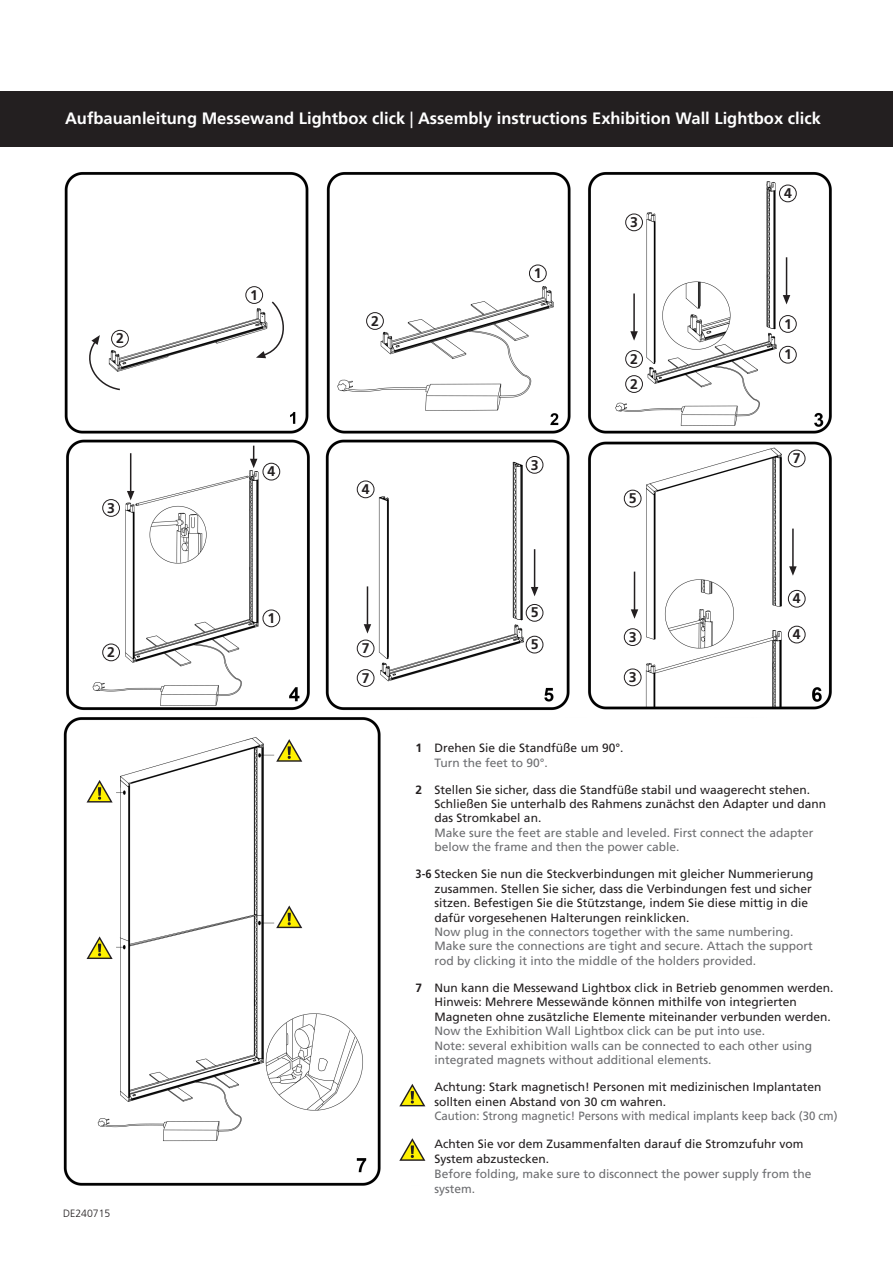
<style>
.page{position:relative;width:893px;height:1263px;background:#fff}
.page>*{position:absolute;margin:0;border:0;box-sizing:border-box;transform-origin:0 0}
.t1{font:700 16.5px "Frutiger LT Com";color:#fff}
.t2{font:700 14.1px "Frutiger LT Com";color:#231f20}
.t3{font:12px/14.4px "Frutiger LT Com";color:#231f20}
.t4{font:300 10.5px "Frutiger LT Com";color:#231f20}
.s1{font-weight:400}
.s2{font-weight:700}
.s3{color:#6c6d70}
.s4{font-weight:700;font-stretch:condensed}
</style>
<div class="page">
<img style="left:63px;top:172px;width:769px;height:1014px">
<div style="left:779px;top:346px;width:17px;height:17px;background:#fff;border-radius:50%"></div>
<div style="left:779px;top:346px;width:18px;height:18px;border:1px solid #231f20;border-radius:50%"></div>
<div style="left:777px;top:315px;width:26px;height:26px;background:#fff"></div>
<div style="left:777px;top:183px;width:26px;height:29px;background:#fff"></div>
<div style="left:617px;top:212px;width:26px;height:29px;background:#fff"></div>
<div style="left:617px;top:299px;width:26px;height:50px;background:#fff"></div>
<div style="left:350px;top:592px;width:26px;height:50px;background:#fff"></div>
<div style="left:621px;top:608px;width:24px;height:50px;background:#fff"></div>
<div style="left:612px;top:479px;width:29px;height:50px;background:#fff"></div>
<div style="left:786px;top:449px;width:30px;height:49px;background:#fff"></div>
<div style="left:610px;top:657px;width:32px;height:37px;background:#fff"></div>
<div style="left:784px;top:619px;width:32px;height:36px;background:#fff"></div>
<div style="left:345px;top:491px;width:30px;height:34px;background:#fff"></div>
<div style="left:526px;top:456px;width:29px;height:34px;background:#fff"></div>
<div style="left:120px;top:461px;width:26px;height:39px;background:#fff"></div>
<div style="left:777px;top:257px;width:26px;height:50px;background:#fff"></div>
<div style="left:525px;top:549px;width:26px;height:50px;background:#fff"></div>
<div style="left:784px;top:565px;width:26px;height:50px;background:#fff"></div>
<div style="left:525px;top:601px;width:26px;height:49px;background:#fff"></div>
<div style="left:348px;top:642px;width:28px;height:45px;background:#fff"></div>
<div style="left:364px;top:292px;width:31px;height:36px;background:#fff"></div>
<div style="left:113px;top:315px;width:32px;height:35px;background:#fff"></div>
<div style="left:96px;top:625px;width:28px;height:34px;background:#fff"></div>
<div style="left:92px;top:491px;width:28px;height:34px;background:#fff"></div>
<div style="left:262px;top:456px;width:28px;height:34px;background:#fff"></div>
<div style="left:260px;top:587px;width:28px;height:35px;background:#fff"></div>
<div style="left:508px;top:257px;width:32px;height:35px;background:#fff"></div>
<div style="left:225px;top:279px;width:31px;height:34px;background:#fff"></div>
<div style="left:228px;top:272px;width:31px;height:35px;background:#fff"></div>
<div style="left:519px;top:251px;width:31px;height:34px;background:#fff"></div>
<div style="left:779px;top:315px;width:18px;height:18px;border:1px solid #231f20;border-radius:50%"></div>
<div style="left:529px;top:264px;width:18px;height:18px;border:1px solid #231f20;border-radius:50%"></div>
<div style="left:245px;top:286px;width:18px;height:18px;border:1px solid #231f20;border-radius:50%"></div>
<div style="left:779px;top:185px;width:18px;height:17px;border:1px solid #231f20;border-radius:50%"></div>
<div style="left:262px;top:463px;width:18px;height:17px;border:1px solid #231f20;border-radius:50%"></div>
<div style="left:357px;top:481px;width:17px;height:17px;background:#fff;border-radius:50%"></div>
<div style="left:357px;top:480px;width:17px;height:18px;border:1px solid #231f20;border-radius:50%"></div>
<div style="left:625px;top:213px;width:18px;height:18px;border:1px solid #231f20;border-radius:50%"></div>
<div style="left:102px;top:499px;width:18px;height:18px;border:1px solid #231f20;border-radius:50%"></div>
<div style="left:526px;top:456px;width:17px;height:18px;border:1px solid #231f20;border-radius:50%"></div>
<div style="left:624px;top:668px;width:17px;height:18px;border:1px solid #231f20;border-radius:50%"></div>
<div style="left:624px;top:628px;width:17px;height:18px;border:1px solid #231f20;border-radius:50%"></div>
<div style="left:788px;top:626px;width:18px;height:17px;border:1px solid #231f20;border-radius:50%"></div>
<div style="left:788px;top:590px;width:18px;height:18px;border:1px solid #231f20;border-radius:50%"></div>
<div style="left:626px;top:351px;width:16px;height:16px;background:#fff;border-radius:50%"></div>
<div style="left:625px;top:350px;width:18px;height:18px;border:1px solid #231f20;border-radius:50%"></div>
<div style="left:366px;top:312px;width:18px;height:18px;border:1px solid #231f20;border-radius:50%"></div>
<div style="left:111px;top:330px;width:18px;height:18px;border:1px solid #231f20;border-radius:50%"></div>
<div style="left:102px;top:643px;width:18px;height:18px;border:1px solid #231f20;border-radius:50%"></div>
<div style="left:626px;top:376px;width:16px;height:16px;background:#fff;border-radius:50%"></div>
<div style="left:625px;top:375px;width:18px;height:18px;border:1px solid #231f20;border-radius:50%"></div>
<div style="left:526px;top:604px;width:17px;height:18px;border:1px solid #231f20;border-radius:50%"></div>
<div style="left:624px;top:490px;width:17px;height:17px;border:1px solid #231f20;border-radius:50%"></div>
<div style="left:357px;top:639px;width:17px;height:18px;border:1px solid #231f20;border-radius:50%"></div>
<div style="left:788px;top:450px;width:17px;height:17px;border:1px solid #231f20;border-radius:50%"></div>
<div style="left:357px;top:669px;width:17px;height:18px;border:1px solid #231f20;border-radius:50%"></div>
<div style="left:526px;top:636px;width:17px;height:17px;background:#fff;border-radius:50%"></div>
<div style="left:526px;top:636px;width:17px;height:17px;border:1px solid #231f20;border-radius:50%"></div>
<hr style="left:633px;top:293px;width:2px;height:39px;background:#231f20">
<svg style="left:630px;top:331px;width:8px;height:10px"></svg>
<hr style="left:367px;top:586px;width:1px;height:39px;background:#231f20">
<svg style="left:364px;top:624px;width:7px;height:9px"></svg>
<hr style="left:634px;top:572px;width:1px;height:38px;background:#231f20">
<svg style="left:631px;top:609px;width:7px;height:10px"></svg>
<hr style="left:130px;top:453px;width:1px;height:39px;background:#231f20">
<svg style="left:127px;top:491px;width:7px;height:9px"></svg>
<hr style="left:786px;top:257px;width:1px;height:39px;background:#231f20">
<svg style="left:783px;top:295px;width:7px;height:9px"></svg>
<hr style="left:534px;top:549px;width:1px;height:39px;background:#231f20">
<svg style="left:531px;top:587px;width:7px;height:9px"></svg>
<hr style="left:792px;top:529px;width:2px;height:38px;background:#231f20">
<svg style="left:789px;top:566px;width:8px;height:10px"></svg>
<svg style="left:81px;top:335px;width:41px;height:56px"></svg>
<svg style="left:256px;top:285px;width:40px;height:73px"></svg>
<svg style="left:234px;top:446px;width:23px;height:28px"></svg>
<div style="left:263px;top:610px;width:17px;height:17px;background:#fff;border-radius:50%"></div>
<div style="left:262px;top:609px;width:18px;height:18px;border:1px solid #231f20;border-radius:50%"></div>
<div style="left:0;top:91px;width:893px;height:56px;background:#231f20"></div>
<svg style="left:276px;top:739px;width:26px;height:23px"></svg>
<svg style="left:276px;top:905px;width:26px;height:23px"></svg>
<svg style="left:399px;top:1084px;width:26px;height:22px"></svg>
<svg style="left:399px;top:1138px;width:26px;height:23px"></svg>
<svg style="left:87px;top:936px;width:26px;height:23px"></svg>
<svg style="left:87px;top:780px;width:26px;height:22px"></svg>
<p class="t1" style="left:65px;top:108px;width:757px">Aufbauanleitung Messewand Lightbox click <span class="s1">|</span> Assembly instructions Exhibition Wall Lightbox click</p>
<p class="t2" style="left:116px;top:330px;width:9px">2</p>
<p class="t2" style="left:107px;top:499px;width:9px">3</p>
<p class="t2" style="left:107px;top:644px;width:9px">2</p>
<p class="t4" style="left:63px;top:1207px;width:49px">DE240715</p>
<p class="t2" style="left:250px;top:286px;width:9px">1</p>
<p class="t2" style="left:267px;top:463px;width:9px">4</p>
<p class="t2" style="left:267px;top:610px;width:9px">1</p>
<p class="t2" style="left:784px;top:185px;width:9px">4</p>
<p class="t2" style="left:630px;top:214px;width:9px">3</p>
<p class="t2" style="left:534px;top:265px;width:9px">1</p>
<p class="t2" style="left:371px;top:312px;width:9px">2</p>
<p class="t2" style="left:784px;top:315px;width:9px">1</p>
<p class="t2" style="left:630px;top:350px;width:9px">2</p>
<p class="t2" style="left:784px;top:346px;width:9px">1</p>
<p class="t2" style="left:630px;top:375px;width:9px">2</p>
<p class="t2" style="left:531px;top:456px;width:9px">3</p>
<p class="t2" style="left:793px;top:450px;width:9px">7</p>
<p class="t2" style="left:362px;top:481px;width:9px">4</p>
<p class="t2" style="left:629px;top:490px;width:9px">5</p>
<p class="t2" style="left:793px;top:590px;width:9px">4</p>
<p class="t2" style="left:531px;top:604px;width:9px">5</p>
<p class="t2" style="left:362px;top:640px;width:9px">7</p>
<p class="t2" style="left:531px;top:636px;width:9px">5</p>
<p class="t2" style="left:629px;top:629px;width:9px">3</p>
<p class="t2" style="left:793px;top:626px;width:9px">4</p>
<p class="t2" style="left:362px;top:669px;width:9px">7</p>
<p class="t2" style="left:629px;top:669px;width:9px">3</p>
<p class="t3" style="left:435px;top:741px;width:190px;text-indent:-19px"><span class="s2">1</span> Drehen Sie die Standfüße um 90°.<br><span class="s3">Turn the feet to 90°.</span></p>
<p class="t3" style="left:435px;top:782px;width:393px;text-indent:-19px"><span class="s2">2</span> Stellen Sie sicher, dass die Standfüße stabil und waagerecht stehen.<br>Schließen Sie unterhalb des Rahmens zunächst den Adapter und dann das Stromkabel an.<br><span class="s3">Make sure the feet are stable and leveled. First connect the adapter below the frame and then the power cable.</span></p>
<p class="t3" style="left:435px;top:867px;width:380px;text-indent:-19px"><span class="s4">3-6</span> Stecken Sie nun die Steckverbindungen mit gleicher Nummerierung zusammen. Stellen Sie sicher, dass die Verbindungen fest und sicher sitzen. Befestigen Sie die Stützstange, indem Sie diese mittig in die dafür vorgesehenen Halterungen reinklicken.<br><span class="s3">Now plug in the connectors together with the same numbering.<br>Make sure the connections are tight and secure. Attach the support rod by clicking it into the middle of the holders provided.</span></p>
<p class="t3" style="left:435px;top:981px;width:400px;text-indent:-19px"><span class="s2">7</span> Nun kann die Messewand Lightbox click in Betrieb genommen werden.<br>Hinweis: Mehrere Messewände können mithilfe von integrierten Magneten ohne zusätzliche Elemente miteinander verbunden werden.<br><span class="s3">Now the Exhibition Wall Lightbox click can be put into use.<br>Note: several exhibition walls can be connected to each other using integrated magnets without additional elements.</span></p>
<p class="t3" style="left:435px;top:1080px;width:404px">Achtung: Stark magnetisch! Personen mit medizinischen Implantaten sollten einen Abstand von 30 cm wahren.<br><span class="s3">Caution: Strong magnetic! Persons with medical implants keep back (30 cm)</span></p>
<p class="t3" style="left:435px;top:1136px;width:378px;line-height:15px">Achten Sie vor dem Zusammenfalten darauf die Stromzufuhr vom System abzustecken.<br><span class="s3">Before folding, make sure to disconnect the power supply from the system.</span></p>
</div>
